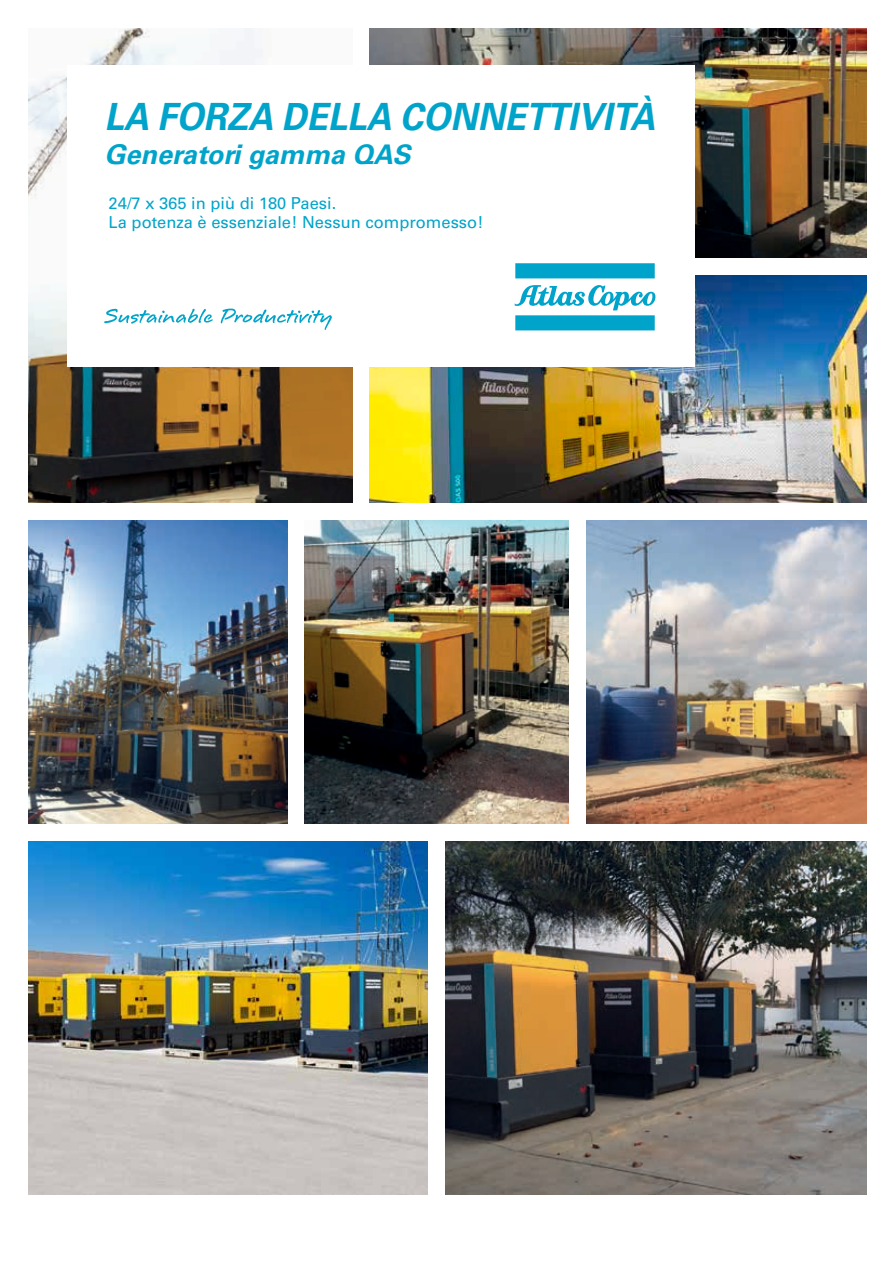
<style>
.page{position:relative;width:893px;height:1263px;background:#fff}
.page>*{position:absolute;margin:0;border:0;box-sizing:border-box;transform-origin:0 0}
.t1{font:italic 700 37.5px "Univers LT Std";color:#00a4ca;scale:.93 1}
.t2{font:italic 700 27px "Univers LT Std";color:#00a4ca}
.t3{font:16.5px/19.5px "Univers LT Std";color:#00a4ca}
</style>
<div class="page">
<img style="left:29px;top:28px;width:323px;height:475px">
<img style="left:587px;top:520px;width:280px;height:303px">
<img style="left:370px;top:28px;width:497px;height:230px">
<img style="left:29px;top:841px;width:399px;height:353px">
<img style="left:446px;top:841px;width:421px;height:353px">
<img style="left:370px;top:276px;width:497px;height:227px">
<img style="left:29px;top:520px;width:258px;height:303px">
<img style="left:305px;top:520px;width:264px;height:303px">
<div style="left:67px;top:66px;width:628px;height:301px;background:#fff"></div>
<svg style="left:515px;top:263px;width:140px;height:15px;background:#05a5cb"></svg>
<svg style="left:515px;top:285px;width:141px;height:45px"></svg>
<svg style="left:104px;top:309px;width:109px;height:15px"></svg>
<svg style="left:221px;top:308px;width:111px;height:22px"></svg>
<h1 class="t1" style="left:104px;top:94px;width:594px">LA FORZA DELLA CONNETTIVITÀ</h1>
<h2 class="t2" style="left:104px;top:139px;width:307px">Generatori gamma QAS</h2>
<p class="t3" style="left:109px;top:193px;width:376px">24/7 x 365 in più di 180 Paesi.<br>La potenza è essenziale! Nessun compromesso!</p>
</div>
